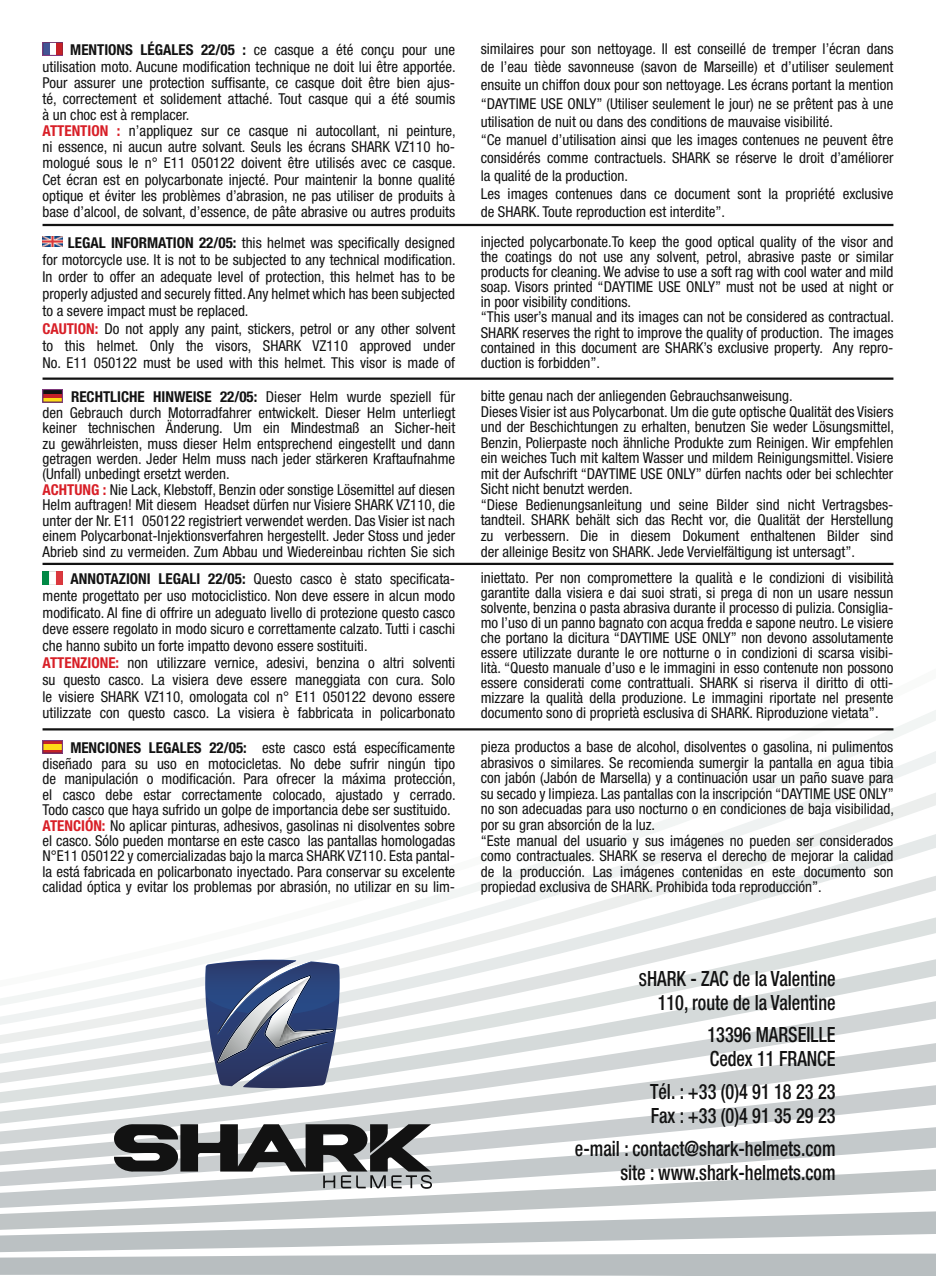
<style>
.page{position:relative;width:936px;height:1276px;background:#fff}
.page>*{position:absolute;margin:0;border:0;box-sizing:border-box;transform-origin:0 0}
.t1{font:500 condensed 21px/24px "Helvetica Neue";color:#121212;text-align:right;scale:.87 1}
.t2{font:condensed 15px/15.6px "Helvetica Neue";color:#121212}
.t3{font:700 condensed 15px "Helvetica Neue";color:#d81f27}
.s1{font-weight:700}
.s2{font-weight:700;color:#d81f27}
.s3{font-size:18px}
</style>
<div class="page">
<svg style="left:42px;top:738px;width:893px;height:43px"></svg>
<svg style="left:655px;top:781px;width:280px;height:43px"></svg>
<svg style="left:529px;top:824px;width:406px;height:43px"></svg>
<svg style="left:386px;top:867px;width:549px;height:43px"></svg>
<svg style="left:220px;top:910px;width:715px;height:43px"></svg>
<svg style="left:23px;top:953px;width:912px;height:42px"></svg>
<svg style="left:0;top:995px;width:935px;height:43px"></svg>
<svg style="left:0;top:1038px;width:935px;height:43px"></svg>
<svg style="left:0;top:1081px;width:935px;height:43px"></svg>
<svg style="left:0;top:1124px;width:935px;height:43px"></svg>
<svg style="left:0;top:1167px;width:935px;height:43px;fill:#c4c9cb"></svg>
<svg style="left:0;top:1210px;width:935px;height:43px;fill:#c0c5c6"></svg>
<svg style="left:0;top:1253px;width:935px;height:23px;background:#c0c5c7"></svg>
<svg style="left:205px;top:959px;width:134px;height:129px;background:#5c6b8e"></svg>
<svg style="left:114px;top:1124px;width:318px;height:64px"></svg>
<div style="left:56px;top:43px;width:7px;height:12px;background:#c52128"></div>
<div style="left:43px;top:43px;width:7px;height:12px;background:#435495"></div>
<div style="left:43px;top:389px;width:19px;height:13px;background:#c52128"></div>
<hr style="left:43px;top:398px;width:19px;height:4px;background:#feda17">
<div style="left:43px;top:389px;width:19px;height:5px;background:#121212"></div>
<div style="left:43px;top:389px;width:19px;height:13px;border:1px solid #883b85"></div>
<img style="left:43px;top:236px;width:20px;height:10px">
<img style="left:43px;top:571px;width:19px;height:13px">
<div style="left:43px;top:740px;width:19px;height:13px;background:#feda17"></div>
<hr style="left:43px;top:750px;width:19px;height:3px;background:#c52128">
<hr style="left:43px;top:740px;width:19px;height:3px;background:#c52128">
<div style="left:43px;top:740px;width:19px;height:13px;border:1px solid #883b85"></div>
<hr style="left:43px;top:224px;width:850px;height:2px;background:#121212">
<hr style="left:43px;top:377px;width:850px;height:3px;background:#121212">
<hr style="left:43px;top:563px;width:850px;height:2px;background:#121212">
<hr style="left:43px;top:728px;width:850px;height:2px;background:#121212">
<p class="t2" style="left:43px;top:42px;width:415px;text-indent:28px"><span class="s1">MENTIONS LÉGALES 22/05 :</span> ce casque a été conçu pour une utilisation moto. Aucune modification technique ne doit lui être apportée.<br>Pour assurer une protection suffisante, ce casque doit être bien ajus&shy;té, correctement et solidement attaché. Tout casque qui a été soumis à un choc est à remplacer.<br><span class="s2">ATTENTION :</span> n’appliquez sur ce casque ni autocollant, ni peinture, ni essence, ni aucun autre solvant. Seuls les écrans SHARK VZ110 ho&shy;mologué sous le n° E11 050122 doivent être utilisés avec ce casque.<br>Cet écran est en polycarbonate injecté. Pour maintenir la bonne qualité optique et éviter les problèmes d’abrasion, ne pas utiliser de produits à base d’alcool, de solvant, d’essence, de pâte abrasive ou autres produits</p>
<p class="t2" style="left:480px;top:40px;width:414px;line-height:18px">similaires pour son nettoyage. Il est conseillé de tremper l’écran dans de l’eau tiède savonneuse (savon de Marseille) et d’utiliser seulement ensuite un chiffon doux pour son nettoyage. Les écrans portant la mention “DAYTIME USE ONLY” (Utiliser seulement le jour) ne se prêtent pas à une utilisation de nuit ou dans des conditions de mauvaise visibilité.<br>“Ce manuel d’utilisation ainsi que les images contenues ne peuvent être considérés comme contractuels. SHARK se réserve le droit d’améliorer la qualité de la production.<br>Les images contenues dans ce document sont la propriété exclusive de SHARK. Toute reproduction est interdite”.</p>
<p class="t2" style="left:43px;top:234px;width:415px;line-height:17.1px;text-indent:25px"><span class="s1">LEGAL INFORMATION 22/05:</span> this helmet was specifically designed for motorcycle use. It is not to be subjected to any technical modification.<br>In order to offer an adequate level of protection, this helmet has to be properly adjusted and securely fitted. Any helmet which has been subjected to a severe impact must be replaced.<br><span class="s2">CAUTION:</span> Do not apply any paint, stickers, petrol or any other solvent to this helmet. Only the visors, SHARK VZ110 approved under No. E11 050122 must be used with this helmet. This visor is made of</p>
<p class="t2" style="left:480px;top:234px;width:415px">injected polycarbonate.To keep the good optical quality of the visor and the coatings do not use any solvent, petrol, abrasive paste or similar products for cleaning. We advise to use a soft rag with cool water and mild soap. Visors printed “DAYTIME USE ONLY” must not be used at night or in poor visibility conditions.<br>“This user’s manual and its images can not be considered as contractual.<br>SHARK reserves the right to improve the quality of production. The images contained in this document are SHARK’s exclusive property. Any repro&shy;duction is forbidden”.</p>
<p class="t2" style="left:43px;top:389px;width:414px;text-align:justify;text-indent:29px"><span class="s1">RECHTLICHE HINWEISE 22/05:</span> Dieser Helm wurde speziell für den Gebrauch durch Motorradfahrer entwickelt. Dieser Helm unterliegt keiner technischen Änderung. Um ein Mindestmaß an Sicher-heit zu gewährleisten, muss dieser Helm entsprechend eingestellt und dann getragen werden. Jeder Helm muss nach jeder stärkeren Kraftaufnahme (Unfall) unbedingt ersetzt werden.</p>
<p class="t3" style="left:43px;top:480px;width:18px">ACHTUN</p>
<p class="t2" style="left:43px;top:482px;width:414px;text-align:justify;text-indent:49px"><span class="s2">G :</span> Nie Lack, Klebstoff, Benzin oder sonstige Lösemittel auf diesen Helm auftragen! Mit diesem Headset dürfen nur Visiere SHARK VZ110, die unter der Nr. E11 050122 registriert verwendet werden. Das Visier ist nach einem Polycarbonat-Injektionsverfahren hergestellt. Jeder Stoss und jeder Abrieb sind zu vermeiden. Zum Abbau und Wiedereinbau richten Sie sich</p>
<p class="t2" style="left:480px;top:388px;width:414px">bitte genau nach der anliegenden Gebrauchsanweisung.<br>Dieses Visier ist aus Polycarbonat. Um die gute optische Qualität des Visiers und der Beschichtungen zu erhalten, benutzen Sie weder Lösungsmittel, Benzin, Polierpaste noch ähnliche Produkte zum Reinigen. Wir empfehlen ein weiches Tuch mit kaltem Wasser und mildem Reinigungsmittel. Visiere mit der Aufschrift “DAYTIME USE ONLY” dürfen nachts oder bei schlechter Sicht nicht benutzt werden.<br>“Diese Bedienungsanleitung und seine Bilder sind nicht Vertragsbes&shy;tandteil. SHARK behält sich das Recht vor, die Qualität der Herstellung zu verbessern. Die in diesem Dokument enthaltenen Bilder sind der alleinige Besitz von SHARK. Jede Vervielfältigung ist untersagt”.</p>
<p class="t2" style="left:43px;top:570px;width:414px;line-height:16.8px;text-indent:28px"><span class="s1">ANNOTAZIONI LEGALI 22/05:</span> Questo casco è stato specificata&shy;mente progettato per uso motociclistico. Non deve essere in alcun modo modificato. Al fine di offrire un adeguato livello di protezione questo casco deve essere regolato in modo sicuro e correttamente calzato. Tutti i caschi che hanno subito un forte impatto devono essere sostituiti.<br><span class="s2">ATTENZIONE:</span> non utilizzare vernice, adesivi, benzina o altri solventi su questo casco. La visiera deve essere maneggiata con cura. Solo le visiere SHARK VZ110, omologata col n° E11 050122 devono essere utilizzate con questo casco. La visiera è fabbricata in policarbonato</p>
<p class="t2" style="left:480px;top:570px;width:414px;text-align:justify">iniettato. Per non compromettere la qualità e le condizioni di visibilità garantite dalla visiera e dai suoi strati, si prega di non un usare nessun solvente, benzina o pasta abrasiva durante il processo di pulizia. Consiglia&shy;mo l’uso di un panno bagnato con acqua fredda e sapone neutro. Le visiere che portano la dicitura “DAYTIME USE ONLY” non devono assolutamente essere utilizzate durante le ore notturne o in condizioni di scarsa visibi&shy;lità. “Questo manuale d’uso e le immagini in esso contenute non possono essere considerati come contrattuali. SHARK si riserva il diritto di otti&shy;mizzare la qualità della produzione. Le immagini riportate nel presente documento sono di proprietà esclusiva di SHARK. Riproduzione vietata”.</p>
<p class="t2" style="left:43px;top:740px;width:415px;text-indent:28px"><span class="s1">MENCIONES LEGALES 22/05:</span> este casco está específicamente diseñado para su uso en motocicletas. No debe sufrir ningún tipo de manipulación o modificación. Para ofrecer la máxima protección, el casco debe estar correctamente colocado, ajustado y cerrado.<br>Todo casco que haya sufrido un golpe de importancia debe ser sustituido.<br><span class="s2">ATENCIÓN:</span> No aplicar pinturas, adhesivos, gasolinas ni disolventes sobre el casco. Sólo pueden montarse en este casco las pantallas homologadas N°E11 050122 y comercializadas bajo la marca SHARK VZ110. Esta pantal&shy;la está fabricada en policarbonato inyectado. Para conservar su excelente calidad óptica y evitar los problemas por abrasión, no utilizar en su lim-</p>
<p class="t2" style="left:480px;top:739px;width:415px">pieza productos a base de alcohol, disolventes o gasolina, ni pulimentos abrasivos o similares. Se recomienda sumergir la pantalla en agua tibia con jabón (Jabón de Marsella) y a continuación usar un paño suave para su secado y limpieza. Las pantallas con la inscripción “DAYTIME USE ONLY” no son adecuadas para uso nocturno o en condiciones de baja visibilidad, por su gran absorción de la luz.<br>“Este manual del usuario y sus imágenes no pueden ser considerados como contractuales. SHARK se reserva el derecho de mejorar la calidad de la producción. Las imágenes contenidas en este documento son propiedad exclusiva de SHARK. Prohibida toda reproducción”.</p>
<h1 class="t1" style="left:639px;top:966px;width:227px"><span class="s3">S</span>HARK - ZAC de la Valentine<br>110, route de la Valentine</h1>
<h1 class="t1" style="left:707px;top:1022px;width:149px;text-align:left">13396 MARSEILLE<br>Cedex 11 FRANCE</h1>
<h1 class="t1" style="left:650px;top:1079px;width:215px;text-align:left">Tél. : +33 (0)4 91 18 23 23<br>Fax : +33 (0)4 91 35 29 23</h1>
<h1 class="t1" style="left:575px;top:1135px;width:301px">e-mail : contact@shark-helmets.com site : www.shark-helmets.com</h1>
</div>
